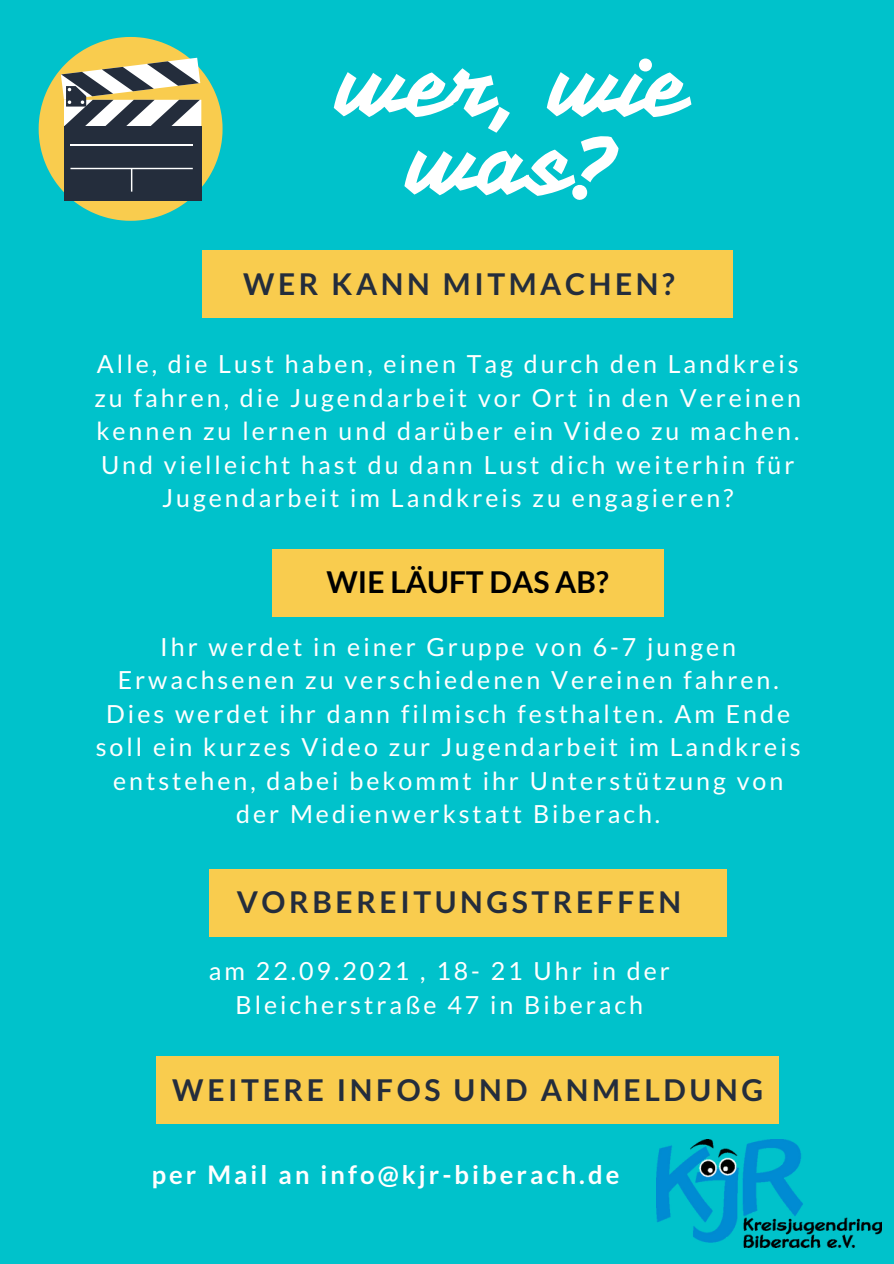
<style>
.page{position:relative;width:894px;height:1264px;background:#fff}
.page>*{position:absolute;margin:0;border:0;box-sizing:border-box;transform-origin:0 0}
.t1{font:79.95px/78.2px "Vampiro One";letter-spacing:-.02em;color:#fff;text-align:center}
.t2{font:700 30px "Lato";letter-spacing:.12em;color:#242d3c}
.t3{font:700 30px "Lato";color:#000}
.t4{font:700 25.5px "Lato";letter-spacing:.12em;color:#fff}
.t5{font:24.9px/33.5px "Lato";letter-spacing:.12em;color:#fff;text-align:center}
</style>
<div class="page">
<div style="left:0;top:0;width:893px;height:1263px;background:#00c2cb"></div>
<svg style="left:39px;top:37px;width:183px;height:184px"></svg>
<div style="left:202px;top:250px;width:531px;height:68px;background:#f9cc4e"></div>
<img style="left:656px;top:1139px;width:225px;height:108px">
<div style="left:209px;top:868px;width:517px;height:68px;background:#f9cc4e"></div>
<div style="left:157px;top:1056px;width:621px;height:68px;background:#f9cc4e"></div>
<div style="left:272px;top:549px;width:391px;height:67px;background:#f9cc4e"></div>
<p class="t1" style="left:337px;top:49px;width:354px">wer, wie was?</p>
<p class="t2" style="left:243px;top:265px;width:433px">WER KANN MITMACHEN?</p>
<p class="t5" style="left:94px;top:347px;width:708px">Alle, die Lust haben, einen Tag durch den Landkreis zu fahren, die Jugendarbeit vor Ort in den Vereinen kennen zu lernen und darüber ein Video zu machen.<br>Und vielleicht hast du dann Lust dich weiterhin für Jugendarbeit im Landkreis zu engagieren?</p>
<p class="t3" style="left:326px;top:563px;width:284px">WIE LÄUFT DAS AB?</p>
<p class="t5" style="left:96px;top:629px;width:706px">Ihr werdet in einer Gruppe von 6-7 jungen Erwachsenen zu verschiedenen Vereinen fahren.<br>Dies werdet ihr dann filmisch festhalten. Am Ende soll ein kurzes Video zur Jugendarbeit im Landkreis entstehen, dabei bekommt ihr Unterstützung von der Medienwerkstatt Biberach.</p>
<p class="t2" style="left:237px;top:883px;width:446px">VORBEREITUNGSTREFFEN</p>
<p class="t5" style="left:209px;top:953px;width:462px">am 22.09.2021 , 18- 21 Uhr in der<br>Bleicherstraße 47 in Biberach</p>
<p class="t2" style="left:172px;top:1071px;width:592px">WEITERE INFOS UND ANMELDUNG</p>
<p class="t4" style="left:152px;top:1159px;width:469px">per Mail an info@kjr-biberach.de</p>
</div>
